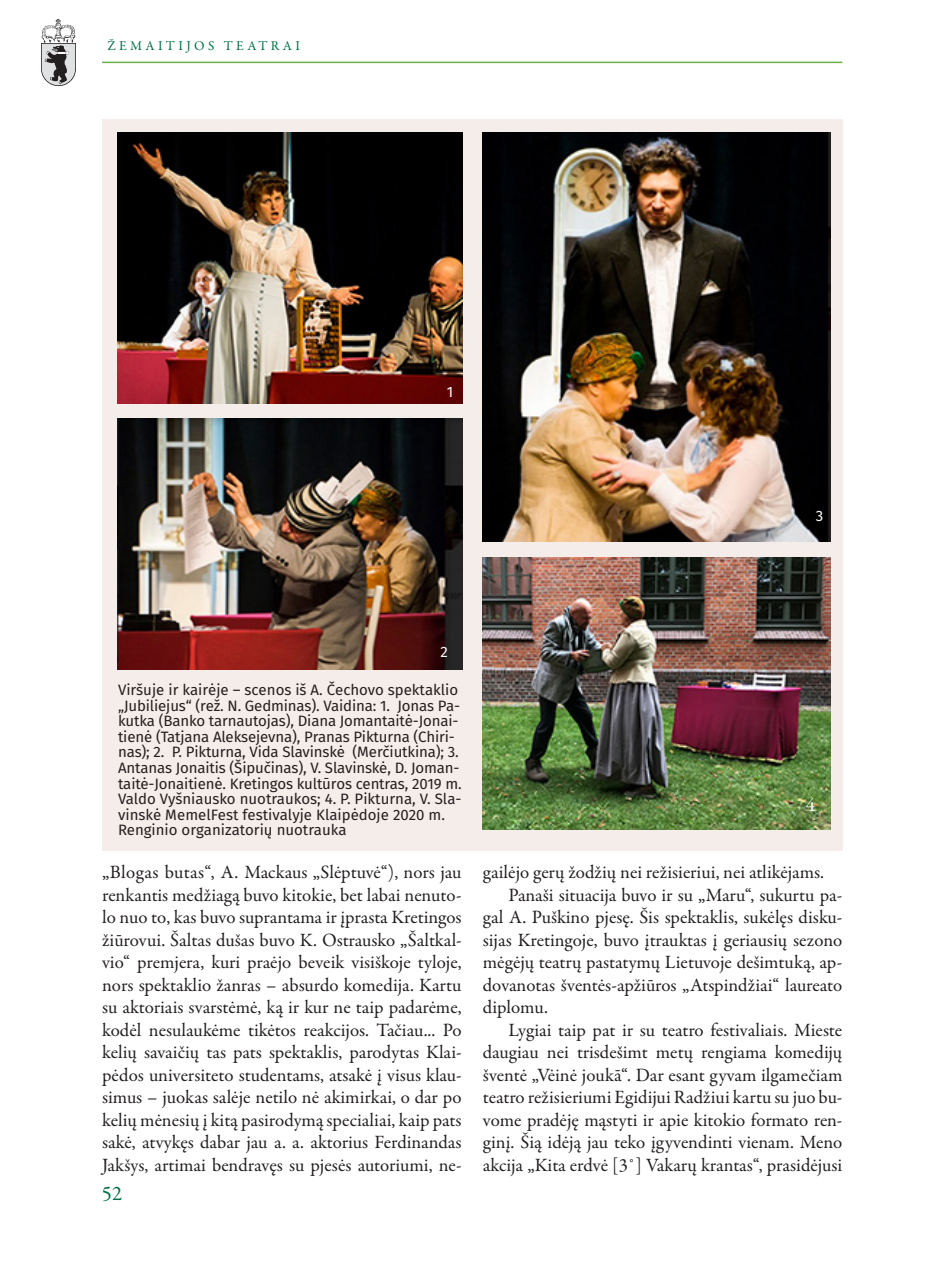
<style>
.page{position:relative;width:936px;height:1276px;background:#fff}
.page>*{position:absolute;margin:0;border:0;box-sizing:border-box;transform-origin:0 0}
.t1{font:21px "Garamond Premr Pro";color:#017045}
.tekstas{font:18.9px/22.5px "Garamond Premr Pro";color:#231f20;text-align:justify}
.tekstas-2{font:18.9px "Garamond Premr Pro";color:#fff}
.parašas{font:15px/15.6px "Fira Sans";letter-spacing:-.01em;color:#231f20}
.tekstas-3{font:15px "Fira Sans";color:#fff}
.t2{font:13.5px "Garamond Premr Pro";letter-spacing:.25em;color:#017045}
</style>
<div class="page">
<img style="left:41px;top:19px;width:35px;height:67px">
<hr style="left:102px;top:62px;width:740px;height:1px;background:#6fb048">
<div style="left:102px;top:119px;width:740px;height:731px;background:#f5ede9"></div>
<img style="left:117px;top:418px;width:345px;height:252px">
<img style="left:117px;top:132px;width:345px;height:271px">
<img style="left:483px;top:132px;width:347px;height:409px">
<img style="left:483px;top:557px;width:347px;height:272px">
<p class="t2" style="left:107px;top:38px;width:194px">ŽEMAITIJOS TEATRAI</p>
<p class="tekstas-3" style="left:446px;top:381px;width:8px">1</p>
<p class="tekstas-3" style="left:440px;top:641px;width:9px">2</p>
<p class="parašas" style="left:118px;top:683px;width:343px">Viršuje ir kairėje – scenos iš A. Čechovo spektaklio „Jubiliejus“ (rež. N. Gedminas). Vaidina: 1. Jonas Pa-</p>
<p class="parašas" style="left:118px;top:714px;width:342px">kutka (Banko tarnautojas), Diana Jomantaitė-Jonai-</p>
<p class="parašas" style="left:118px;top:730px;width:338px">tienė (Tatjana Aleksejevna), Pranas Pikturna (Chiri-</p>
<p class="parašas" style="left:118px;top:745px;width:345px">nas); 2. P. Pikturna, Vida Slavinskė (Merčiutkina); 3.<br>Antanas Jonaitis (Šipučinas), V. Slavinskė, D. Joman&shy;taitė-Jonaitienė. Kretingos kultūros centras, 2019 m.</p>
<p class="parašas" style="left:118px;top:792px;width:345px">Valdo Vyšniausko nuotraukos; 4. P. Pikturna, V. Sla&shy;vinskė MemelFest festivalyje Klaipėdoje 2020 m.<br>Renginio organizatorių nuotrauka</p>
<p class="tekstas-3" style="left:815px;top:505px;width:9px">3</p>
<p class="tekstas-2" style="left:805px;top:793px;width:11px">4</p>
<p class="tekstas" style="left:102px;top:861px;width:361px">„Blogas butas“, A. Mackaus „Slėptuvė“), nors jau renkantis medžiagą buvo kitokie, bet labai nenuto&shy;lo nuo to, kas buvo suprantama ir įprasta Kretingos žiūrovui. Šaltas dušas buvo K. Ostrausko „Šaltkal&shy;vio“ premjera, kuri praėjo beveik visiškoje tyloje, nors spektaklio žanras – absurdo komedija. Kartu su aktoriais svarstėmė, ką ir kur ne taip padarėme, kodėl nesulaukėme tikėtos reakcijos. Tačiau... Po kelių savaičių tas pats spektaklis, parodytas Klai&shy;pėdos universiteto studentams, atsakė į visus klau&shy;simus – juokas salėje netilo nė akimirkai, o dar po kelių mėnesių į kitą pasirodymą specialiai, kaip pats sakė, atvykęs dabar jau a. a. aktorius Ferdinandas Jakšys, artimai bendravęs su pjesės autoriumi, ne-</p>
<p class="tekstas" style="left:483px;top:861px;width:342px">gailėjo gerų žodžių nei režisieriui, nei atlikėjams.</p>
<p class="tekstas" style="left:483px;top:884px;width:361px;text-indent:26px">Panaši situacija buvo ir su „Maru“, sukurtu pa&shy;gal A. Puškino pjesę. Šis spektaklis, sukėlęs disku&shy;sijas Kretingoje, buvo įtrauktas į geriausių sezono mėgėjų teatrų pastatymų Lietuvoje dešimtuką, ap&shy;dovanotas šventės-apžiūros „Atspindžiai“ laureato diplomu.</p>
<p class="tekstas" style="left:483px;top:1019px;width:361px;text-indent:26px">Lygiai taip pat ir su teatro festivaliais. Mieste daugiau nei trisdešimt metų rengiama komedijų šventė „Vėinė joukā“. Dar esant gyvam ilgamečiam teatro režisieriumi Egidijui Radžiui kartu su juo bu&shy;vome pradėję mąstyti ir apie kitokio formato ren&shy;ginį. Šią idėją jau teko įgyvendinti vienam. Meno akcija „Kita erdvė [3˚] Vakarų krantas“, prasidėjusi</p>
<p class="t1" style="left:102px;top:1180px;width:22px">52</p>
</div>
